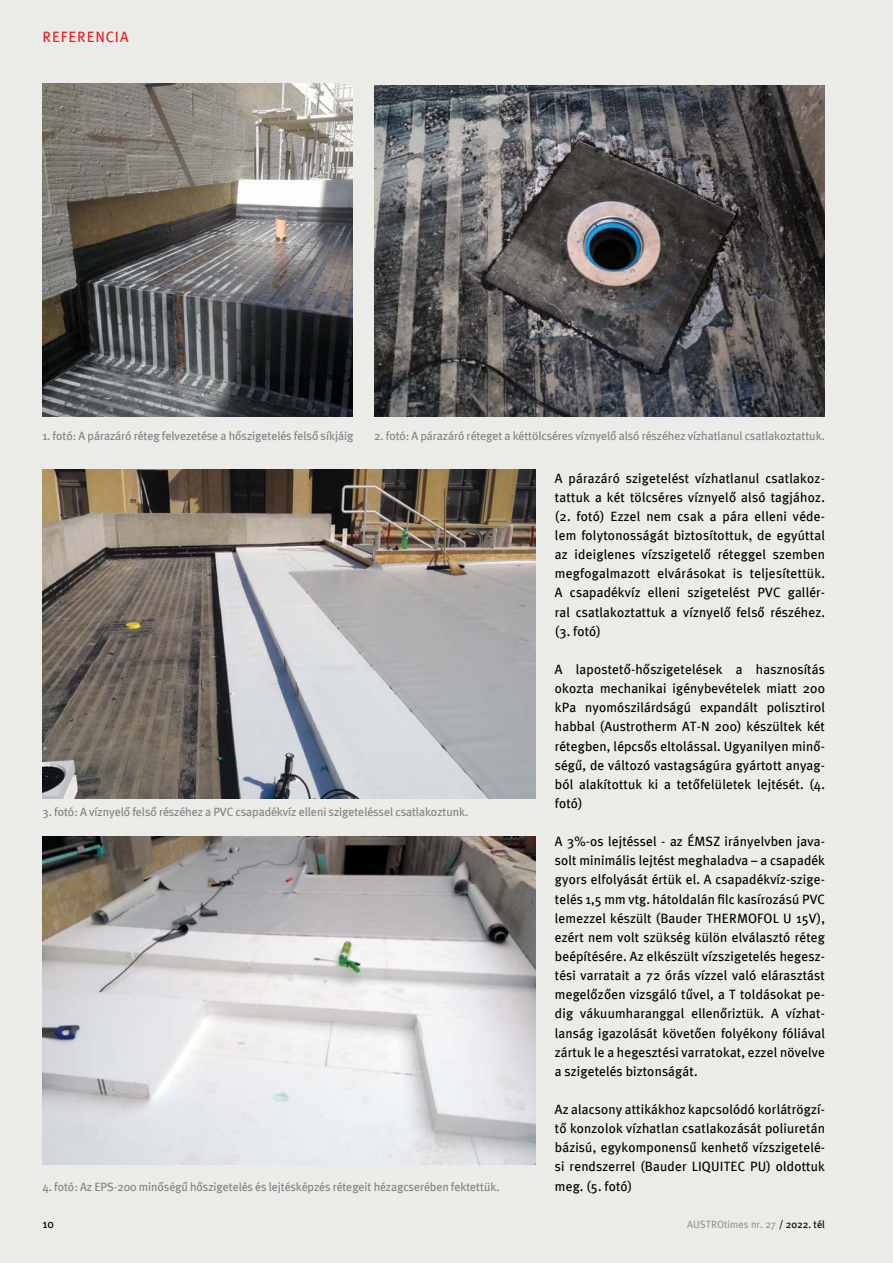
<style>
.page{position:relative;width:893px;height:1263px;background:#ebebe7}
.page>*{position:absolute;margin:0;border:0;box-sizing:border-box;transform-origin:0 0}
.t1{font:15px "Meta Plus Book magyar";letter-spacing:.06em;color:#ed1d24}
.t2{font:13.5px/19.2px "Meta Plus Book magyar";letter-spacing:.01em;color:#000;text-align:justify}
.t3{font:12px "Meta Plus Book magyar";letter-spacing:-.005em;color:#808285}
.t4{font:12px "Meta Plus Book magyar";color:#000}
.t5{font:10.5px "Meta Plus Book magyar";color:#939598}
.s1{color:#000}
</style>
<div class="page">
<img style="left:374px;top:85px;width:451px;height:332px">
<img style="left:43px;top:837px;width:493px;height:327px">
<img style="left:43px;top:470px;width:493px;height:328px">
<img style="left:43px;top:83px;width:310px;height:334px">
<p class="t1" style="left:43px;top:27px;width:88px">REFERENCIA</p>
<p class="t3" style="left:42px;top:428px;width:312px">1. fotó: A párazáró réteg felvezetése a hőszigetelés felső síkjáig</p>
<p class="t3" style="left:374px;top:428px;width:452px">2. fotó: A párazáró réteget a kéttölcséres víznyelő alsó részéhez vízhatlanul csatlakoztattuk.</p>
<p class="t3" style="left:43px;top:805px;width:427px">3. fotó: A víznyelő felső részéhez a PVC csapadékvíz elleni szigeteléssel csatlakoztunk.</p>
<p class="t3" style="left:43px;top:1179px;width:459px">4. fotó: Az EPS-200 minőségű hőszigetelés és lejtésképzés rétegeit hézagcserében fektettük.</p>
<p class="t2" style="left:555px;top:468px;width:272px">A párazáró szigetelést vízhatlanul csatlakoz&shy;tattuk a két tölcséres víznyelő alsó tagjához. (2. fotó) Ezzel nem csak a pára elleni véde&shy;lem folytonosságát biztosítottuk, de egyúttal az ideiglenes vízszigetelő réteggel szemben megfogalmazott elvárásokat is teljesítettük.<br>A csapadékvíz elleni szigetelést PVC gallér&shy;ral csatlakoztattuk a víznyelő felső részéhez. (3. fotó)</p>
<p class="t2" style="left:555px;top:659px;width:272px">A lapostető-hőszigetelések a hasznosítás okozta mechanikai igénybevételek miatt 200 kPa nyomószilárdságú expandált polisztirol habbal (Austrotherm AT-N 200) készültek két rétegben, lépcsős eltolással. Ugyanilyen minő&shy;ségű, de változó vastagságúra gyártott anyag&shy;ból alakítottuk ki a tetőfelületek lejtését. (4. fotó)</p>
<p class="t2" style="left:555px;top:831px;width:272px">A 3%-os lejtéssel - az ÉMSZ irányelvben java&shy;solt minimális lejtést meghaladva – a csapadék gyors elfolyását értük el. A csapadékvíz-szige&shy;telés 1,5 mm vtg. hátoldalán filc kasírozású PVC lemezzel készült (Bauder THERMOFOL U 15V), ezért nem volt szükség külön elválasztó réteg beépítésére. Az elkészült vízszigetelés hegesz&shy;tési varratait a 72 órás vízzel való elárasztást megelőzően vizsgáló tűvel, a T toldásokat pe&shy;dig vákuumharanggal ellenőriztük. A vízhat&shy;lanság igazolását követően folyékony fóliával zártuk le a hegesztési varratokat, ezzel növelve a szigetelés biztonságát.</p>
<p class="t2" style="left:555px;top:1099px;width:272px">Az alacsony attikákhoz kapcsolódó korlátrögzí&shy;tő konzolok vízhatlan csatlakozását poliuretán bázisú, egykomponensű kenhető vízszigetelé&shy;si rendszerrel (Bauder LIQUITEC PU) oldottuk meg. (5. fotó)</p>
<p class="t4" style="left:43px;top:1217px;width:13px">10</p>
<p class="t5" style="left:687px;top:1218px;width:139px">AUSTROtimes nr. 27 <span class="s1">/ 2022. tél</span></p>
</div>
